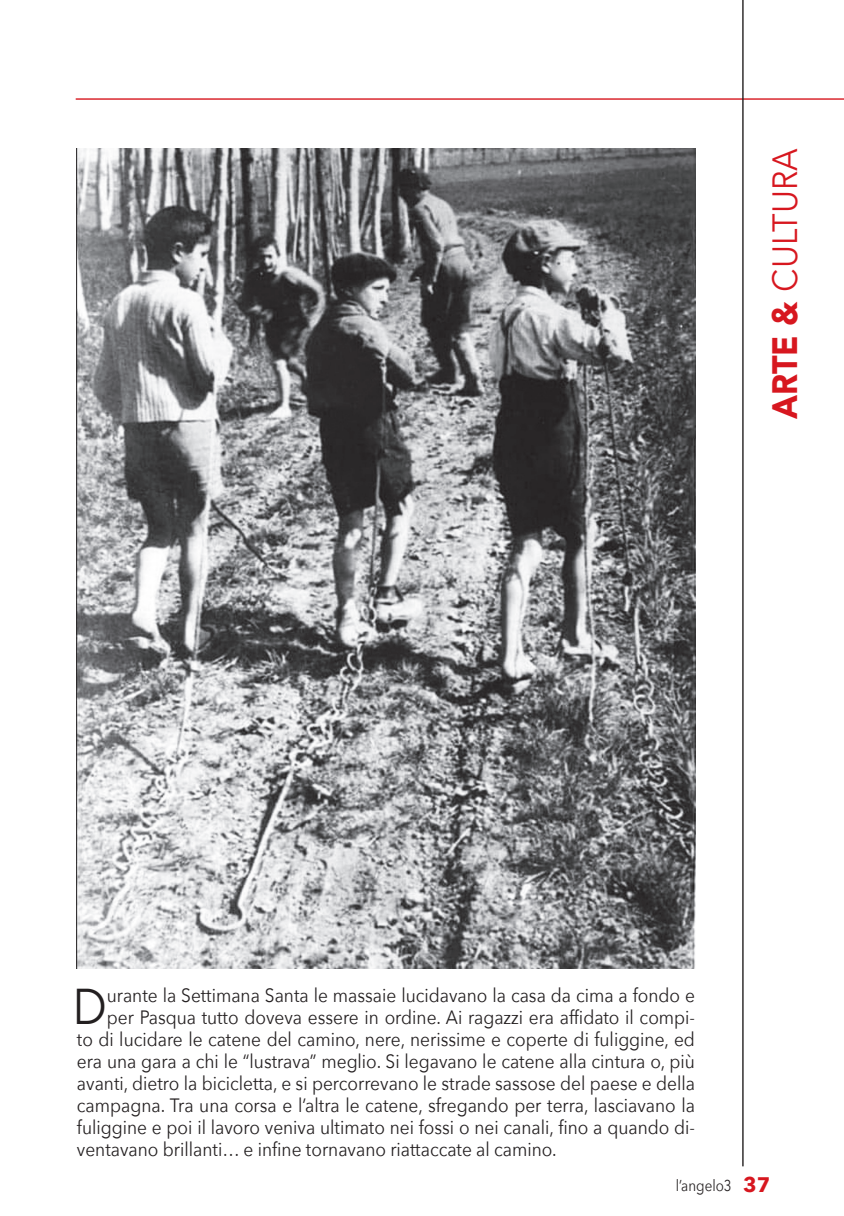
<style>
.page{position:relative;width:844px;height:1216px;background:#fff}
.page>*{position:absolute;margin:0;border:0;box-sizing:border-box;transform-origin:0 0}
.t1{font:50.23px "Avenir Next";color:#231f20;scale:.9 1}
.t2{font:35px "Avenir Next";color:#d7171f;scale:.93 1}
.t3{font:19.25px "Avenir Next";color:#231f20;scale:.9 1}
.t4{font:15.75px "Avenir Next";color:#231f20;scale:.85 1}
.s1{font-family:"Avenir";font-weight:900}
.s2{font-weight:700;font-size:21px;color:#d7171f}
</style>
<div class="page">
<hr style="left:76px;top:98px;width:767px;height:2px;background:#d7171f">
<hr style="left:742px;top:0;width:1px;height:1166px;background:#231f20">
<img style="left:77px;top:149px;width:617px;height:819px">
<h2 class="t2" style="left:755px;top:419px;width:292px;rotate:-90deg"><span class="s1">ARTE &amp;</span> CULTURA</h2>
<h1 class="t1" style="left:73px;top:964px;width:39px">D</h1>
<p class="t3" style="left:107px;top:979px;width:655px">urante la Settimana Santa le massaie lucidavano la casa da cima a fondo e</p>
<p class="t3" style="left:107px;top:1001px;width:654px">per Pasqua tutto doveva essere in ordine. Ai ragazzi era affidato il compi-</p>
<p class="t3" style="left:77px;top:1023px;width:688px">to di lucidare le catene del camino, nere, nerissime e coperte di fuliggine, ed</p>
<p class="t3" style="left:77px;top:1045px;width:688px">era una gara a chi le “lustrava” meglio. Si legavano le catene alla cintura o, più</p>
<p class="t3" style="left:77px;top:1066px;width:688px">avanti, dietro la bicicletta, e si percorrevano le strade sassose del paese e della</p>
<p class="t3" style="left:77px;top:1088px;width:688px">campagna. Tra una corsa e l’altra le catene, sfregando per terra, lasciavano la</p>
<p class="t3" style="left:77px;top:1110px;width:688px">fuliggine e poi il lavoro veniva ultimato nei fossi o nei canali, fino a quando di-</p>
<p class="t3" style="left:77px;top:1132px;width:534px">ventavano brillanti… e infine tornavano riattaccate al camino.</p>
<p class="t4" style="left:675px;top:1171px;width:113px">l’angelo3 <span class="s2">37</span></p>
</div>
